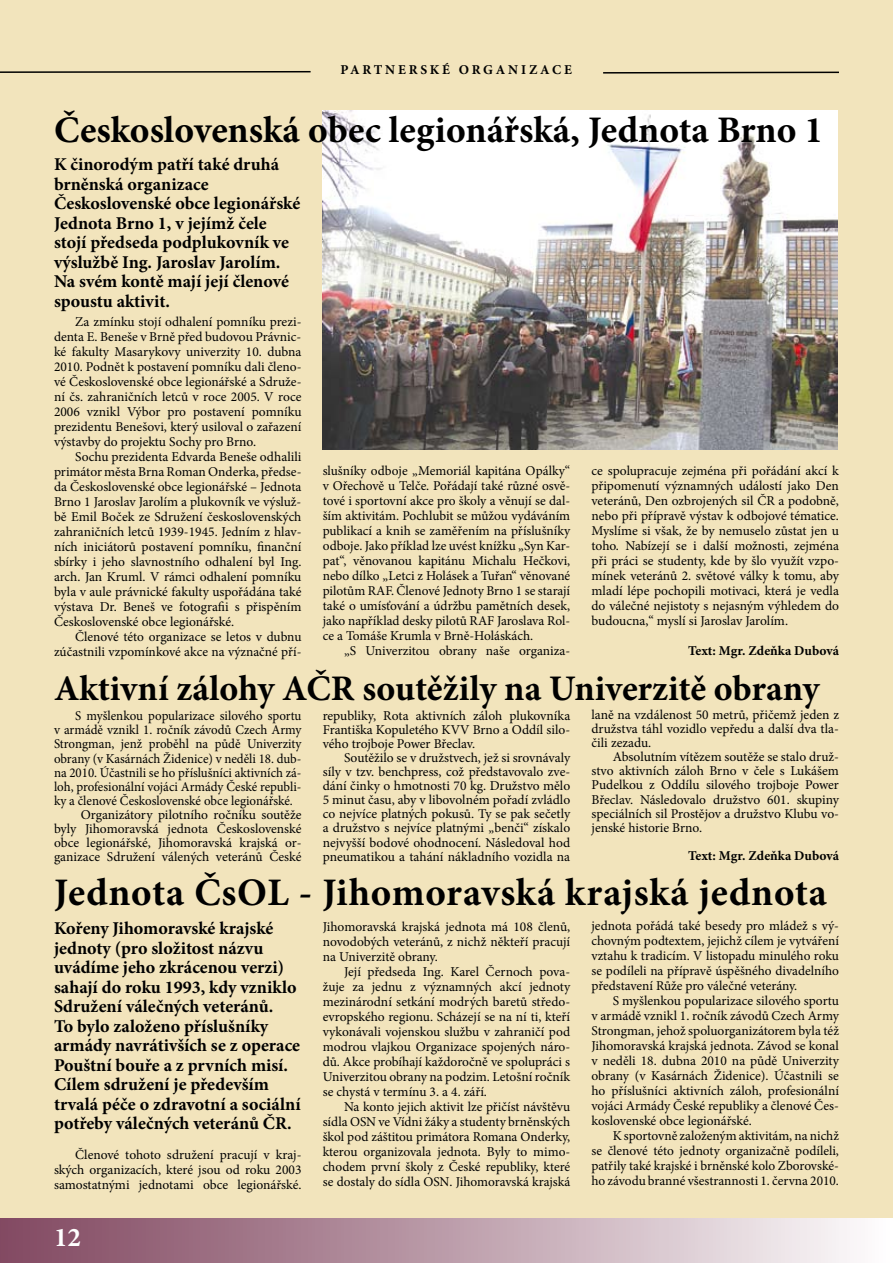
<style>
.page{position:relative;width:893px;height:1263px;background:#fff}
.page>*{position:absolute;margin:0;border:0;box-sizing:border-box;transform-origin:0 0}
.t1{font:700 39px "Minion Pro";letter-spacing:.02em;color:#000}
.t2{font:700 37.5px "Minion Pro";color:#000}
.t3{font:700 36px "Minion Pro";color:#000}
.t4{font:700 27px "Minion Pro";color:#fff}
.t5{font:700 18px/19.5px "Minion Pro";color:#000}
.t6{font:13.5px/15px "Minion Pro";color:#000;text-align:justify}
.t7{font:13.5px "Minion Pro";color:#000;scale:.96 1}
.t8{font:700 13.5px "Minion Pro";letter-spacing:.01em;color:#000}
.t9{font:700 13.5px "Minion Pro";letter-spacing:.21em;color:#000}
</style>
<div class="page">
<div style="left:0;top:0;width:893px;height:1226px;background:#f2e4bc"></div>
<div style="left:0;top:1219px;width:893px;height:44px;background:linear-gradient(to right,#7f445d,#fcfafb)"></div>
<svg style="left:0;top:70px;width:311px;height:3px"></svg>
<svg style="left:603px;top:71px;width:236px;height:3px"></svg>
<img style="left:323px;top:111px;width:514px;height:339px">
<p class="t9" style="left:341px;top:60px;width:233px">PARTNERSKÉ ORGANIZACE</p>
<h2 class="t2" style="left:54px;top:104px;width:771px">Československá obec legionářská, Jednota Brno 1</h2>
<h3 class="t5" style="left:54px;top:155px;width:248px">K činorodým patří také druhá brněnská organizace<br>Československé obce legionářské<br>Jednota Brno 1, v jejímž čele stojí předseda podplukovník ve výslužbě Ing. Jaroslav Jarolím.<br>Na svém kontě mají její členové spoustu aktivit.</h3>
<p class="t6" style="left:54px;top:315px;width:249px;text-indent:21px">Za zmínku stojí odhalení pomníku prezi&shy;denta E. Beneše v Brně před budovou Právnic&shy;ké fakulty Masarykovy univerzity 10. dubna 2010. Podnět k postavení pomníku dali členo&shy;vé Československé obce legionářské a Sdruže&shy;ní čs. zahraničních letců v roce 2005. V roce 2006 vznikl Výbor pro postavení pomníku prezidentu Benešovi, který usiloval o zařazení výstavby do projektu Sochy pro Brno.</p>
<p class="t6" style="left:54px;top:450px;width:249px;text-indent:21px">Sochu prezidenta Edvarda Beneše odhalili primátor města Brna Roman Onderka, předse&shy;da Československé obce legionářské – Jednota Brno 1 Jaroslav Jarolím a plukovník ve výsluž&shy;bě Emil Boček ze Sdružení československých zahraničních letců 1939-1945. Jedním z hlav&shy;ních iniciátorů postavení pomníku, finanční sbírky i jeho slavnostního odhalení byl Ing. arch. Jan Kruml. V rámci odhalení pomníku byla v aule právnické fakulty uspořádána také výstava Dr. Beneš ve fotografii s přispěním Československé obce legionářské.</p>
<p class="t6" style="left:54px;top:630px;width:249px;text-align:right">Členové této organizace se letos v dubnu zúčastnili vzpomínkové akce na význačné pří-</p>
<p class="t6" style="left:323px;top:464px;width:249px">slušníky odboje „Memoriál kapitána Opálky“ v Ořechově u Telče. Pořádají také různé osvě&shy;tové i sportovní akce pro školy a věnují se dal&shy;ším aktivitám. Pochlubit se můžou vydáváním publikací a knih se zaměřením na příslušníky odboje. Jako příklad lze uvést knížku „Syn Kar&shy;pat“, věnovanou kapitánu Michalu Hečkovi, nebo dílko „Letci z Holásek a Tuřan“ věnované pilotům RAF. Členové Jednoty Brno 1 se starají také o umísťování a údržbu pamětních desek, jako například desky pilotů RAF Jaroslava Rol&shy;ce a Tomáše Krumla v Brně-Holáskách.</p>
<p class="t6" style="left:344px;top:644px;width:228px">„S Univerzitou obrany naše organiza-</p>
<p class="t6" style="left:591px;top:464px;width:249px">ce spolupracuje zejména při pořádání akcí k připomenutí významných událostí jako Den veteránů, Den ozbrojených sil ČR a podobně, nebo při přípravě výstav k odbojové tématice.<br>Myslíme si však, že by nemuselo zůstat jen u toho. Nabízejí se i další možnosti, zejména při práci se studenty, kde by šlo využít vzpo&shy;mínek veteránů 2. světové války k tomu, aby mladí lépe pochopili motivaci, která je vedla do válečné nejistoty s nejasným výhledem do budoucna,“ myslí si Jaroslav Jarolím.</p>
<p class="t8" style="left:688px;top:642px;width:152px">Text: Mgr. Zdeňka Dubová</p>
<h3 class="t3" style="left:54px;top:663px;width:767px">Aktivní zálohy AČR soutěžily na Univerzitě obrany</h3>
<p class="t7" style="left:75px;top:707px;width:237px">S myšlenkou popularizace silového sportu</p>
<p class="t7" style="left:54px;top:721px;width:259px">v armádě vznikl 1. ročník závodů Czech Army</p>
<p class="t7" style="left:54px;top:735px;width:259px">Strongman, jenž proběhl na půdě Univerzity</p>
<p class="t7" style="left:54px;top:749px;width:259px">obrany (v Kasárnách Židenice) v neděli 18. dub-</p>
<p class="t7" style="left:54px;top:763px;width:259px">na 2010. Účastnili se ho příslušníci aktivních zá-</p>
<p class="t7" style="left:54px;top:777px;width:259px">loh, profesionální vojáci Armády České republi-</p>
<p class="t7" style="left:54px;top:791px;width:250px">ky a členové Československé obce legionářské.</p>
<p class="t6" style="left:81px;top:807px;width:222px">Organizátory pilotního ročníku soutěže</p>
<p class="t6" style="left:54px;top:821px;width:249px">byly Jihomoravská jednota Československé</p>
<p class="t6" style="left:54px;top:835px;width:249px">obce legionářské, Jihomoravská krajská or-</p>
<p class="t6" style="left:54px;top:849px;width:249px">ganizace Sdružení válených veteránů České</p>
<p class="t6" style="left:591px;top:708px;width:249px;line-height:14.1px">laně na vzdálenost 50 metrů, přičemž jeden z družstva táhl vozidlo vepředu a další dva tla&shy;čili zezadu.</p>
<p class="t6" style="left:591px;top:750px;width:249px;line-height:14.1px;text-indent:21px">Absolutním vítězem soutěže se stalo druž&shy;stvo aktivních záloh Brno v čele s Lukášem Pudelkou z Oddílu silového trojboje Power Břeclav. Následovalo družstvo 601. skupiny speciálních sil Prostějov a družstvo Klubu vo&shy;jenské historie Brno.</p>
<p class="t8" style="left:688px;top:846px;width:152px">Text: Mgr. Zdeňka Dubová</p>
<p class="t6" style="left:323px;top:708px;width:249px;line-height:14.1px">republiky, Rota aktivních záloh plukovníka Františka Kopuletého KVV Brno a Oddíl silo&shy;vého trojboje Power Břeclav.</p>
<p class="t6" style="left:323px;top:751px;width:249px;line-height:14.1px;text-indent:21px">Soutěžilo se v družstvech, jež si srovnávaly síly v tzv. benchpress, což představovalo zve&shy;dání činky o hmotnosti 70 kg. Družstvo mělo 5 minut času, aby v libovolném pořadí zvládlo co nejvíce platných pokusů. Ty se pak sečetly a družstvo s nejvíce platnými „benči“ získalo nejvyšší bodové ohodnocení. Následoval hod pneumatikou a tahání nákladního vozidla na</p>
<h1 class="t1" style="left:54px;top:865px;width:775px">Jednota ČsOL - Jihomoravská krajská jednota</h1>
<p class="t5" style="left:54px;top:918px;width:248px">Kořeny Jihomoravské krajské jednoty (pro složitost názvu uvádíme jeho zkrácenou verzi) sahají do roku 1993, kdy vzniklo<br>Sdružení válečných veteránů.<br>To bylo založeno příslušníky armády navrátivších se z operace<br>Pouštní bouře a z prvních misí.<br>Cílem sdružení je především trvalá péče o zdravotní a sociální potřeby válečných veteránů ČR.</p>
<p class="t6" style="left:54px;top:1147px;width:249px;text-indent:21px">Členové tohoto sdružení pracují v kraj&shy;ských organizacích, které jsou od roku 2003 samostatnými jednotami obce legionářské.</p>
<h3 class="t4" style="left:54px;top:1218px;width:28px">12</h3>
<p class="t6" style="left:323px;top:919px;width:249px">Jihomoravská krajská jednota má 108 členů, novodobých veteránů, z nichž někteří pracují na Univerzitě obrany.</p>
<p class="t6" style="left:323px;top:964px;width:249px;text-indent:21px">Její předseda Ing. Karel Černoch pova&shy;žuje za jednu z významných akcí jednoty mezinárodní setkání modrých baretů středo&shy;evropského regionu. Scházejí se na ní ti, kteří vykonávali vojenskou službu v zahraničí pod modrou vlajkou Organizace spojených náro&shy;dů. Akce probíhají každoročně ve spolupráci s Univerzitou obrany na podzim. Letošní ročník se chystá v termínu 3. a 4. září.</p>
<p class="t6" style="left:323px;top:1099px;width:249px;text-indent:21px">Na konto jejich aktivit lze přičíst návštěvu sídla OSN ve Vídni žáky a studenty brněnských škol pod záštitou primátora Romana Onderky, kterou organizovala jednota. Byly to mimo&shy;chodem první školy z České republiky, které se dostaly do sídla OSN. Jihomoravská krajská</p>
<p class="t6" style="left:591px;top:918px;width:249px">jednota pořádá také besedy pro mládež s vý&shy;chovným podtextem, jejichž cílem je vytváření vztahu k tradicím. V listopadu minulého roku se podíleli na přípravě úspěšného divadelního představení Růže pro válečné veterány.</p>
<p class="t6" style="left:591px;top:993px;width:249px;text-indent:21px">S myšlenkou popularizace silového sportu v armádě vznikl 1. ročník závodů Czech Army Strongman, jehož spoluorganizátorem byla též Jihomoravská krajská jednota. Závod se konal v neděli 18. dubna 2010 na půdě Univerzity obrany (v Kasárnách Židenice). Účastnili se ho příslušníci aktivních záloh, profesionální vojáci Armády České republiky a členové Čes&shy;koslovenské obce legionářské.</p>
<p class="t6" style="left:591px;top:1128px;width:249px;text-indent:21px">K sportovně založeným aktivitám, na nichž se členové této jednoty organizačně podíleli, patřily také krajské i brněnské kolo Zborovské&shy;ho závodu branné všestrannosti 1. června 2010.</p>
</div>
